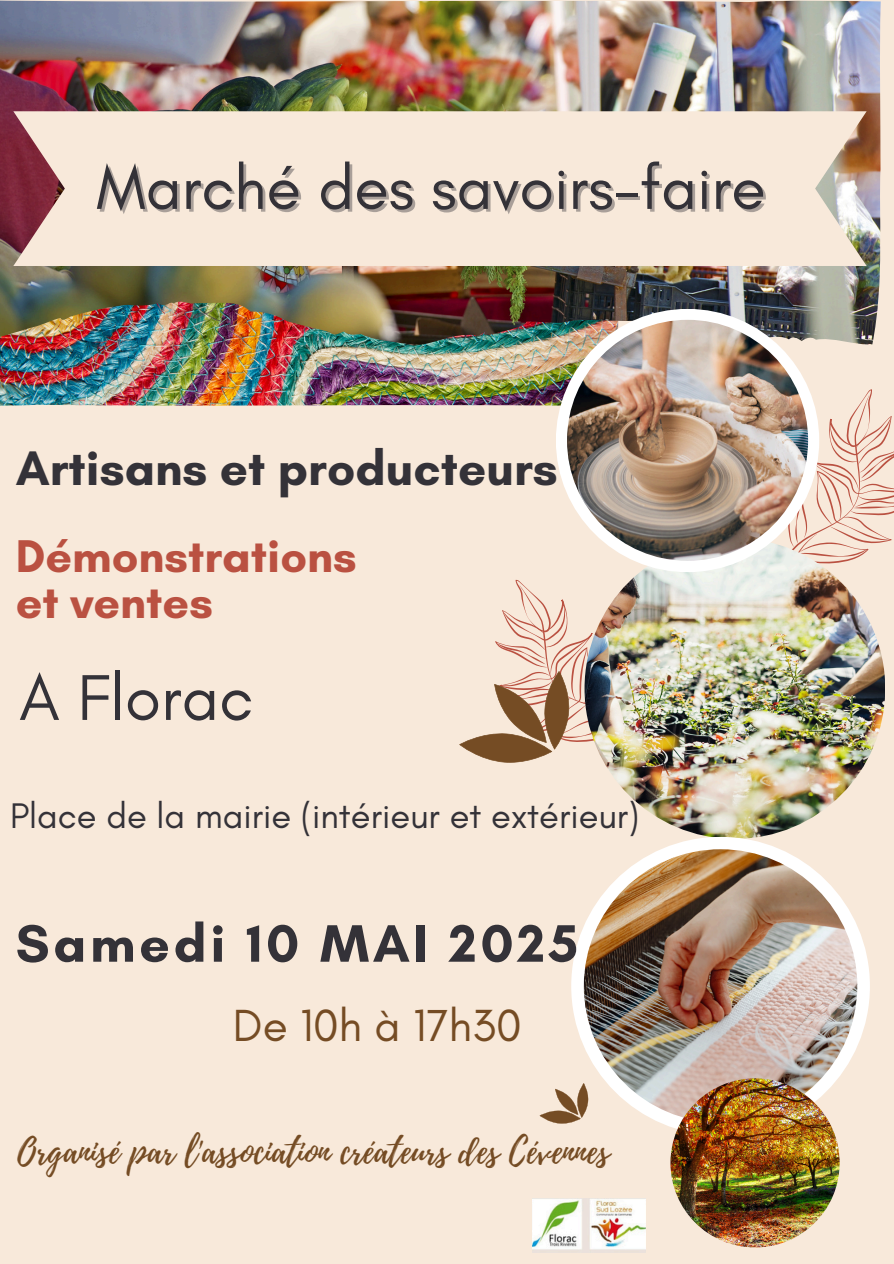
<style>
.page{position:relative;width:894px;height:1264px;background:#fff}
.page>*{position:absolute;margin:0;border:0;box-sizing:border-box;transform-origin:0 0}
.t1{font:65.85px "Glacial Indifference";color:#343238}
.t2{font:63.15px "Glacial Indifference";color:#343238}
.t3{font:700 53.7px "Glacial Indifference";letter-spacing:.07em;color:#343238}
.t4{font:700 49.35px "Glacial Indifference";color:#343238}
.t5{font:700 46.65px/46.3px "Glacial Indifference";color:#ba5141}
.t6{font:45.9px "Glacial Indifference";color:#754c24}
.t7{font:36.3px "Glacial Indifference";color:#343238}
.t8{font:35.1px "Playlist Script";color:#754c24}
</style>
<div class="page">
<div style="left:0;top:0;width:893px;height:1263px;background:#f8e9da"></div>
<img style="left:0;top:347px;width:594px;height:59px">
<img style="left:0;top:0;width:880px;height:347px">
<svg style="left:770px;top:389px;width:123px;height:195px"></svg>
<img style="left:584px;top:538px;width:300px;height:300px;border-radius:50%">
<div style="left:571px;top:836px;width:298px;height:299px;background:#fff;border-radius:50%"></div>
<img style="left:583px;top:849px;width:274px;height:273px;border-radius:50%">
<div style="left:555px;top:309px;width:264px;height:263px;background:#fff;border-radius:50%"></div>
<img style="left:567px;top:320px;width:240px;height:241px;border-radius:50%">
<svg style="left:539px;top:1083px;width:49px;height:41px"></svg>
<img style="left:670px;top:1078px;width:169px;height:169px;border-radius:50%">
<img style="left:459px;top:579px;width:185px;height:185px">
<img style="left:532px;top:1198px;width:112px;height:54px">
<svg style="left:13px;top:111px;width:853px;height:154px"></svg>
<p class="t2" style="left:96px;top:149px;width:670px">Marché des savoirs-faire</p>
<h1 class="t4" style="left:16px;top:438px;width:543px">Artisans et producteurs</h1>
<p class="t5" style="left:16px;top:532px;width:342px">Démonstrations et ventes</p>
<p class="t1" style="left:19px;top:657px;width:236px">A Florac</p>
<p class="t7" style="left:10px;top:793px;width:630px">Place de la mairie (intérieur et extérieur)</p>
<h3 class="t3" style="left:16px;top:910px;width:563px">Samedi 10 MAI 2025</h3>
<p class="t6" style="left:233px;top:997px;width:290px">De 10h à 17h30</p>
<p class="t8" style="left:18px;top:1126px;width:593px">Organisé par l'association créateurs des Cévennes</p>
</div>
